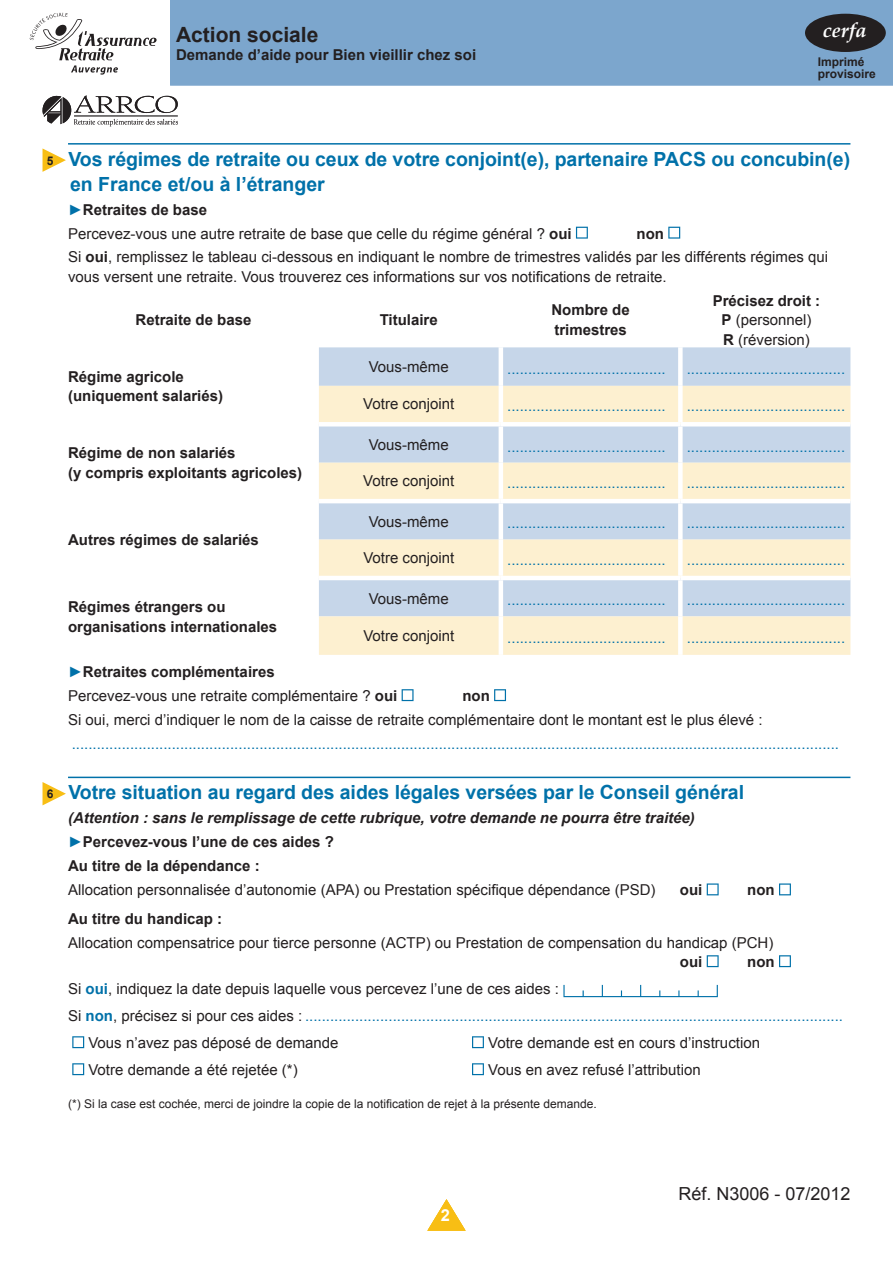
<style>
.page{position:relative;width:893px;height:1263px;background:#fff}
.page>*{position:absolute;margin:0;border:0;box-sizing:border-box;transform-origin:0 0}
.t1{font:700 21px "Arial";color:#231f20}
.t2{font:italic 700 20.25px "Palatino Linotype";color:#fff}
.t3{font:700 19.5px/24.8px "Arial";letter-spacing:-.005em;color:#0071a9}
.t4{font:18px "Arial";color:#231f20}
.t5{font:700 16.5px "Arial";color:#fff}
.t6{font:15px "Arial";color:#0071a9}
.t7{font:15px/24px "Arial";color:#231f20}
.t8{font:700 15px/19.5px "Arial";color:#231f20}
.t9{font:italic 700 15px/24px "Arial";color:#231f20}
.t10{font:12px "Arial";color:#231f20}
.t11{font:700 12px/12px "Arial";color:#231f20}
.s1{font-size:12px;color:#231f20}
.s2{color:#0071a9}
.s3{font-weight:700}
.s4{font-weight:400;font-style:normal;color:#0071a9}
.s5{font-style:normal}
.s6{font-weight:700;color:#0071a9}
.s7{color:#231f20}
</style>
<div class="page">
<div style="left:170px;top:0;width:723px;height:85px;background:#7ca6cd"></div>
<div style="left:805px;top:14px;width:81px;height:38px;background:#231f20;border-radius:50%"></div>
<hr style="left:68px;top:143px;width:782px;height:2px;background:#0071a9">
<hr style="left:68px;top:777px;width:782px;height:1px;background:#0071a9">
<svg style="left:43px;top:148px;width:23px;height:24px"></svg>
<svg style="left:576px;top:227px;width:12px;height:12px"></svg>
<svg style="left:680px;top:227px;width:1px;height:12px"></svg>
<svg style="left:668px;top:227px;width:12px;height:12px"></svg>
<div style="left:319px;top:347px;width:531px;height:39px;background:#c6d6e9"></div>
<svg style="left:319px;top:386px;width:531px;height:269px;fill:#fdf0d0"></svg>
<hr style="left:499px;top:347px;width:4px;height:39px;background:#fff">
<hr style="left:499px;top:386px;width:4px;height:36px;background:#fff">
<hr style="left:499px;top:426px;width:4px;height:37px;background:#fff">
<hr style="left:499px;top:463px;width:4px;height:36px;background:#fff">
<hr style="left:499px;top:503px;width:4px;height:36px;background:#fff">
<hr style="left:499px;top:539px;width:4px;height:37px;background:#fff">
<hr style="left:499px;top:580px;width:4px;height:36px;background:#fff">
<hr style="left:499px;top:616px;width:4px;height:39px;background:#fff">
<hr style="left:319px;top:422px;width:182px;height:4px;background:#fff">
<hr style="left:501px;top:422px;width:179px;height:4px;background:#fff">
<hr style="left:680px;top:422px;width:170px;height:4px;background:#fff">
<hr style="left:319px;top:499px;width:182px;height:4px;background:#fff">
<hr style="left:501px;top:499px;width:179px;height:4px;background:#fff">
<hr style="left:680px;top:499px;width:170px;height:4px;background:#fff">
<hr style="left:319px;top:576px;width:182px;height:4px;background:#fff">
<hr style="left:501px;top:576px;width:179px;height:4px;background:#fff">
<hr style="left:680px;top:576px;width:170px;height:4px;background:#fff">
<div style="left:678px;top:347px;width:5px;height:39px;background:#fff"></div>
<div style="left:678px;top:386px;width:5px;height:36px;background:#fff"></div>
<div style="left:678px;top:426px;width:5px;height:37px;background:#fff"></div>
<div style="left:678px;top:463px;width:5px;height:36px;background:#fff"></div>
<div style="left:678px;top:503px;width:5px;height:36px;background:#fff"></div>
<div style="left:678px;top:539px;width:5px;height:37px;background:#fff"></div>
<div style="left:678px;top:580px;width:5px;height:36px;background:#fff"></div>
<div style="left:678px;top:616px;width:5px;height:39px;background:#fff"></div>
<svg style="left:402px;top:689px;width:12px;height:12px"></svg>
<svg style="left:494px;top:689px;width:12px;height:12px"></svg>
<svg style="left:43px;top:782px;width:23px;height:23px"></svg>
<svg style="left:707px;top:883px;width:12px;height:12px"></svg>
<svg style="left:779px;top:883px;width:12px;height:12px"></svg>
<svg style="left:707px;top:955px;width:12px;height:12px"></svg>
<svg style="left:779px;top:955px;width:12px;height:12px"></svg>
<svg style="left:563px;top:985px;width:155px;height:12px"></svg>
<svg style="left:84px;top:1036px;width:1px;height:12px"></svg>
<svg style="left:72px;top:1036px;width:12px;height:12px"></svg>
<svg style="left:472px;top:1036px;width:12px;height:12px"></svg>
<svg style="left:84px;top:1063px;width:1px;height:12px"></svg>
<svg style="left:72px;top:1063px;width:12px;height:12px"></svg>
<svg style="left:472px;top:1063px;width:12px;height:12px"></svg>
<svg style="left:427px;top:1199px;width:39px;height:32px"></svg>
<svg style="left:43px;top:96px;width:135px;height:30px"></svg>
<svg style="left:30px;top:13px;width:127px;height:62px"></svg>
<h1 class="t1" style="left:176px;top:21px;width:144px">Action sociale</h1>
<p class="t8" style="left:176px;top:46px;width:302px">Demande d’aide pour Bien vieillir chez soi</p>
<h2 class="t2" style="left:823px;top:16px;width:45px">cerfa</h2>
<p class="t11" style="left:818px;top:56px;width:60px">Imprimé provisoire</p>
<h3 class="t3" style="left:70px;top:147px;width:781px;text-indent:-23px"><span class="s1">5</span> Vos régimes de retraite ou ceux de votre conjoint(e), partenaire PACS ou concubin(e) en France et/ou à l’étranger</h3>
<p class="t7" style="left:68px;top:197px;width:505px"><span class="s2">►</span><span class="s3">Retraites de base<br></span>Percevez-vous une autre retraite de base que celle du régime général ? <span class="s3">oui</span></p>
<p class="t7" style="left:68px;top:222px;width:762px;text-indent:568px"><span class="s3">non<br></span>Si <span class="s3">oui</span>, remplissez le tableau ci-dessous en indiquant le nombre de trimestres validés par les différents régimes qui</p>
<p class="t7" style="left:68px;top:265px;width:600px">vous versent une retraite. Vous trouverez ces informations sur vos notifications de retraite.</p>
<p class="t8" style="left:136px;top:311px;width:117px">Retraite de base</p>
<p class="t8" style="left:380px;top:311px;width:60px">Titulaire</p>
<p class="t8" style="left:551px;top:301px;width:80px">Nombre de trimestres</p>
<p class="t7" style="left:713px;top:291px;width:109px;line-height:19.5px;text-align:center"><span class="s3">Précisez droit :<br>P</span> (personnel)<br><span class="s3">R</span> (réversion)</p>
<p class="t8" style="left:68px;top:367px;width:157px">Régime agricole (uniquement salariés)</p>
<p class="t7" style="left:369px;top:355px;width:82px">Vous-même</p>
<p class="t6" style="left:507px;top:358px;width:160px">......................................</p>
<p class="t6" style="left:687px;top:358px;width:160px">......................................</p>
<p class="t7" style="left:363px;top:392px;width:92px">Votre conjoint</p>
<p class="t6" style="left:507px;top:396px;width:160px">......................................</p>
<p class="t6" style="left:687px;top:396px;width:160px">......................................</p>
<p class="t8" style="left:68px;top:444px;width:236px">Régime de non salariés<br>(y compris exploitants agricoles)</p>
<p class="t8" style="left:68px;top:530px;width:192px">Autres régimes de salariés</p>
<p class="t7" style="left:369px;top:433px;width:82px">Vous-même</p>
<p class="t6" style="left:507px;top:436px;width:160px">......................................</p>
<p class="t6" style="left:687px;top:436px;width:160px">......................................</p>
<p class="t7" style="left:363px;top:469px;width:92px">Votre conjoint</p>
<p class="t6" style="left:507px;top:473px;width:160px">......................................</p>
<p class="t6" style="left:687px;top:473px;width:160px">......................................</p>
<p class="t7" style="left:369px;top:510px;width:82px">Vous-même</p>
<p class="t6" style="left:507px;top:513px;width:160px">......................................</p>
<p class="t6" style="left:687px;top:513px;width:160px">......................................</p>
<p class="t7" style="left:363px;top:546px;width:92px">Votre conjoint</p>
<p class="t6" style="left:507px;top:549px;width:160px">......................................</p>
<p class="t6" style="left:687px;top:549px;width:160px">......................................</p>
<p class="t7" style="left:369px;top:587px;width:82px">Vous-même</p>
<p class="t8" style="left:68px;top:598px;width:211px">Régimes étrangers ou organisations internationales</p>
<p class="t6" style="left:507px;top:590px;width:160px">......................................</p>
<p class="t6" style="left:687px;top:590px;width:160px">......................................</p>
<p class="t7" style="left:363px;top:624px;width:92px">Votre conjoint</p>
<p class="t6" style="left:507px;top:627px;width:160px">......................................</p>
<p class="t6" style="left:687px;top:627px;width:160px">......................................</p>
<p class="t7" style="left:68px;top:660px;width:331px"><span class="s2">►</span><span class="s3">Retraites complémentaires<br></span>Percevez-vous une retraite complémentaire ? <span class="s3">oui</span></p>
<p class="t8" style="left:462px;top:686px;width:29px">non</p>
<p class="t7" style="left:68px;top:708px;width:696px">Si oui, merci d’indiquer le nom de la caisse de retraite complémentaire dont le montant est le plus élevé :</p>
<p class="t6" style="left:72px;top:734px;width:769px">........................................................................................................................................................................................</p>
<h3 class="t3" style="left:47px;top:781px;width:699px"><span class="s1">6</span> Votre situation au regard des aides légales versées par le Conseil général</h3>
<p class="t9" style="left:68px;top:806px;width:628px">(Attention : sans le remplissage de cette rubrique, votre demande ne pourra être traitée) <span class="s4">►</span><span class="s5">Percevez-vous l’une de ces aides ?<br>Au titre de la dépendance :</span></p>
<p class="t7" style="left:68px;top:878px;width:589px">Allocation personnalisée d’autonomie (APA) ou Prestation spécifique dépendance (PSD)</p>
<p class="t8" style="left:680px;top:881px;width:24px">oui</p>
<p class="t8" style="left:747px;top:881px;width:29px">non</p>
<p class="t8" style="left:68px;top:909px;width:156px">Au titre du handicap :</p>
<p class="t7" style="left:68px;top:930px;width:707px">Allocation compensatrice pour tierce personne (ACTP) ou Prestation de compensation du handicap (PCH)</p>
<p class="t8" style="left:680px;top:952px;width:24px">oui</p>
<p class="t8" style="left:747px;top:952px;width:29px">non</p>
<p class="t7" style="left:68px;top:977px;width:493px">Si <span class="s6">oui</span>, indiquez la date depuis laquelle vous percevez l’une de ces aides :</p>
<p class="t6" style="left:68px;top:1006px;width:776px"><span class="s7">Si</span> <span class="s3">non</span><span class="s7">, précisez si pour ces aides :</span> .................................................................................................................................</p>
<p class="t7" style="left:88px;top:1031px;width:252px">Vous n’avez pas déposé de demande</p>
<p class="t7" style="left:488px;top:1031px;width:273px">Votre demande est en cours d’instruction</p>
<p class="t7" style="left:88px;top:1058px;width:211px">Votre demande a été rejetée (*)</p>
<p class="t7" style="left:488px;top:1058px;width:214px">Vous en avez refusé l’attribution</p>
<p class="t10" style="left:68px;top:1095px;width:530px">(*) Si la case est cochée, merci de joindre la copie de la notification de rejet à la présente demande.</p>
<p class="t5" style="left:441px;top:1204px;width:11px">2</p>
<p class="t4" style="left:678px;top:1181px;width:174px">Réf. N3006 - 07/2012</p>
</div>
